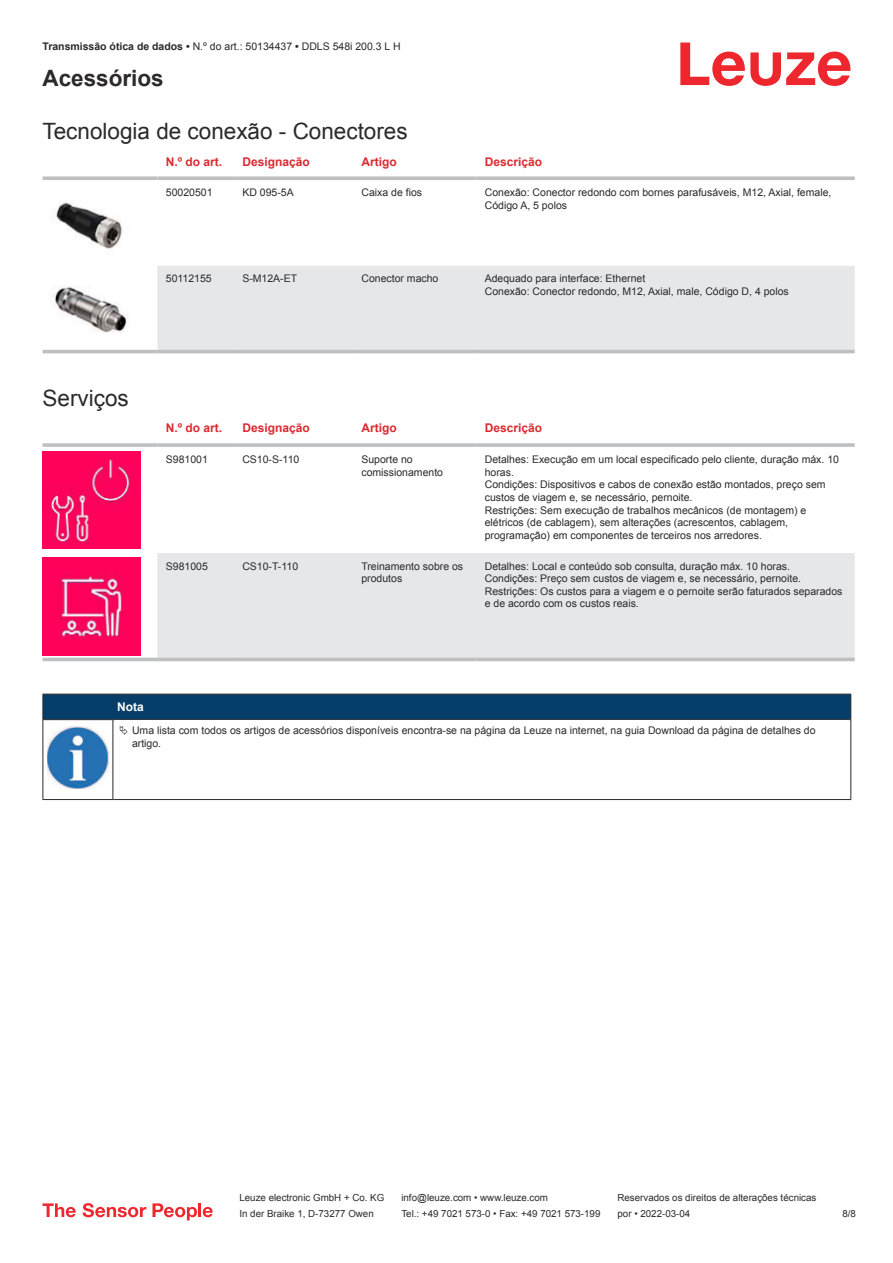
<style>
.page{position:relative;width:893px;height:1263px;background:#fff}
.page>*{position:absolute;margin:0;border:0;box-sizing:border-box;transform-origin:0 0}
.t1{font:22.5px "Arial";color:#2b292a}
.t2{font:700 22.5px "Arial";color:#2b292a}
.t3{font:700 12px "Arial";color:#db2a30}
.t4{font:700 12px "Arial";color:#fff}
.t5{font:10.5px/12.6px "Arial";color:#2b292a}
.t6{font:9.75px "Arial";color:#2b292a}
.s1{font-weight:700}
</style>
<div class="page">
<svg style="left:680px;top:43px;width:170px;height:43px"></svg>
<svg style="left:43px;top:349px;width:812px;height:5px"></svg>
<div style="left:157px;top:266px;width:698px;height:84px;background:#e6e7e9"></div>
<svg style="left:43px;top:176px;width:114px;height:4px"></svg>
<svg style="left:157px;top:176px;width:77px;height:4px"></svg>
<svg style="left:234px;top:176px;width:119px;height:4px"></svg>
<svg style="left:353px;top:176px;width:123px;height:4px"></svg>
<svg style="left:476px;top:176px;width:379px;height:4px;background:#c4c6c8"></svg>
<hr style="left:43px;top:350px;width:114px;height:3px;background:#bdbfc1">
<hr style="left:157px;top:350px;width:77px;height:3px;background:#bdbfc1">
<hr style="left:234px;top:350px;width:119px;height:3px;background:#bdbfc1">
<hr style="left:353px;top:350px;width:123px;height:3px;background:#bdbfc1">
<hr style="left:476px;top:350px;width:379px;height:3px;background:#bdbfc1">
<img style="left:56px;top:202px;width:67px;height:48px">
<img style="left:51px;top:287px;width:76px;height:46px">
<svg style="left:43px;top:451px;width:812px;height:211px"></svg>
<div style="left:157px;top:553px;width:698px;height:105px;background:#e6e7e9"></div>
<svg style="left:43px;top:443px;width:114px;height:4px"></svg>
<hr style="left:157px;top:443px;width:77px;height:4px;background:#c7c8ca">
<hr style="left:234px;top:443px;width:119px;height:4px;background:#bdbfc1">
<svg style="left:353px;top:443px;width:123px;height:4px"></svg>
<hr style="left:476px;top:443px;width:379px;height:4px;background:#c7c8ca">
<hr style="left:43px;top:658px;width:114px;height:3px;background:#bdbfc1">
<hr style="left:157px;top:658px;width:77px;height:3px;background:#bdbfc1">
<hr style="left:234px;top:658px;width:119px;height:3px;background:#bdbfc1">
<hr style="left:353px;top:658px;width:123px;height:3px;background:#bdbfc1">
<hr style="left:476px;top:658px;width:379px;height:3px;background:#bdbfc1">
<img style="left:43px;top:451px;width:97px;height:98px">
<img style="left:43px;top:557px;width:97px;height:98px">
<div style="left:43px;top:694px;width:808px;height:26px;background:#063d69"></div>
<hr style="left:113px;top:719px;width:738px;height:1px;background:#2b292a">
<hr style="left:43px;top:720px;width:1px;height:75px;background:#2b292a">
<hr style="left:113px;top:720px;width:1px;height:75px;background:#2b292a">
<hr style="left:850px;top:720px;width:1px;height:75px;background:#2b292a">
<hr style="left:43px;top:799px;width:70px;height:1px;background:#2b292a">
<hr style="left:113px;top:799px;width:738px;height:1px;background:#2b292a">
<img style="left:47px;top:726px;width:61px;height:63px">
<svg style="left:43px;top:1203px;width:33px;height:14px"></svg>
<svg style="left:83px;top:1203px;width:63px;height:14px"></svg>
<svg style="left:153px;top:1203px;width:44px;height:17px"></svg>
<hr style="left:198px;top:1203px;width:3px;height:14px;background:#ed272d">
<svg style="left:203px;top:1207px;width:10px;height:10px"></svg>
<p class="t5" style="left:43px;top:41px;width:360px"><span class="s1">Transmissão ótica de dados •</span> N.º do art.: 50134437 <span class="s1">•</span> DDLS 548i 200.3 L H</p>
<h1 class="t2" style="left:43px;top:70px;width:123px">Acessórios</h1>
<h1 class="t1" style="left:43px;top:123px;width:367px">Tecnologia de conexão - Conectores</h1>
<p class="t3" style="left:166px;top:157px;width:58px">N.º do art.</p>
<p class="t3" style="left:242px;top:157px;width:69px">Designação</p>
<p class="t3" style="left:361px;top:157px;width:37px">Artigo</p>
<p class="t3" style="left:485px;top:157px;width:59px">Descrição</p>
<p class="t5" style="left:166px;top:187px;width:48px">50020501</p>
<p class="t5" style="left:242px;top:187px;width:53px">KD 095-5A</p>
<p class="t5" style="left:361px;top:187px;width:62px">Caixa de fios</p>
<p class="t5" style="left:485px;top:187px;width:348px">Conexão: Conector redondo com bornes parafusáveis, M12, Axial, female,<br>Código A, 5 polos</p>
<h1 class="t1" style="left:43px;top:390px;width:88px">Serviços</h1>
<p class="t5" style="left:166px;top:273px;width:47px">50112155</p>
<p class="t5" style="left:242px;top:273px;width:56px">S-M12A-ET</p>
<p class="t5" style="left:361px;top:273px;width:79px">Conector macho</p>
<p class="t5" style="left:485px;top:273px;width:306px">Adequado para interface: Ethernet<br>Conexão: Conector redondo, M12, Axial, male, Código D, 4 polos</p>
<p class="t3" style="left:166px;top:424px;width:58px">N.º do art.</p>
<p class="t3" style="left:242px;top:424px;width:69px">Designação</p>
<p class="t3" style="left:361px;top:424px;width:37px">Artigo</p>
<p class="t3" style="left:485px;top:424px;width:59px">Descrição</p>
<p class="t5" style="left:166px;top:454px;width:44px">S981001</p>
<p class="t5" style="left:242px;top:454px;width:58px">CS10-S-110</p>
<p class="t5" style="left:361px;top:454px;width:83px">Suporte no comissionamento</p>
<p class="t5" style="left:485px;top:454px;width:356px">Detalhes: Execução em um local especificado pelo cliente, duração máx. 10 horas.<br>Condições: Dispositivos e cabos de conexão estão montados, preço sem custos de viagem e, se necessário, pernoite.<br>Restrições: Sem execução de trabalhos mecânicos (de montagem) e elétricos (de cablagem), sem alterações (acrescentos, cablagem, programação) em componentes de terceiros nos arredores.</p>
<p class="t5" style="left:166px;top:561px;width:44px">S981005</p>
<p class="t5" style="left:242px;top:561px;width:57px">CS10-T-110</p>
<p class="t5" style="left:361px;top:561px;width:103px">Treinamento sobre os produtos</p>
<p class="t5" style="left:485px;top:561px;width:359px">Detalhes: Local e conteúdo sob consulta, duração máx. 10 horas.<br>Condições: Preço sem custos de viagem e, se necessário, pernoite.<br>Restrições: Os custos para a viagem e o pernoite serão faturados separados e de acordo com os custos reais.</p>
<p class="t4" style="left:117px;top:702px;width:28px">Nota</p>
<p class="t5" style="left:132px;top:725px;width:685px">Uma lista com todos os artigos de acessórios disponíveis encontra-se na página da Leuze na internet, na guia Download da página de detalhes do artigo.</p>
<p class="t6" style="left:239px;top:1194px;width:146px">Leuze electronic GmbH + Co. KG</p>
<p class="t6" style="left:401px;top:1194px;width:148px">info@leuze.com • www.leuze.com</p>
<p class="t6" style="left:617px;top:1194px;width:200px">Reservados os direitos de alterações técnicas</p>
<p class="t6" style="left:239px;top:1210px;width:136px">In der Braike 1, D-73277 Owen</p>
<p class="t6" style="left:401px;top:1210px;width:201px">Tel.: +49 7021 573-0 • Fax: +49 7021 573-199</p>
<p class="t6" style="left:617px;top:1210px;width:74px">por • 2022-03-04</p>
<p class="t6" style="left:842px;top:1210px;width:15px">8 /8</p>
</div>
